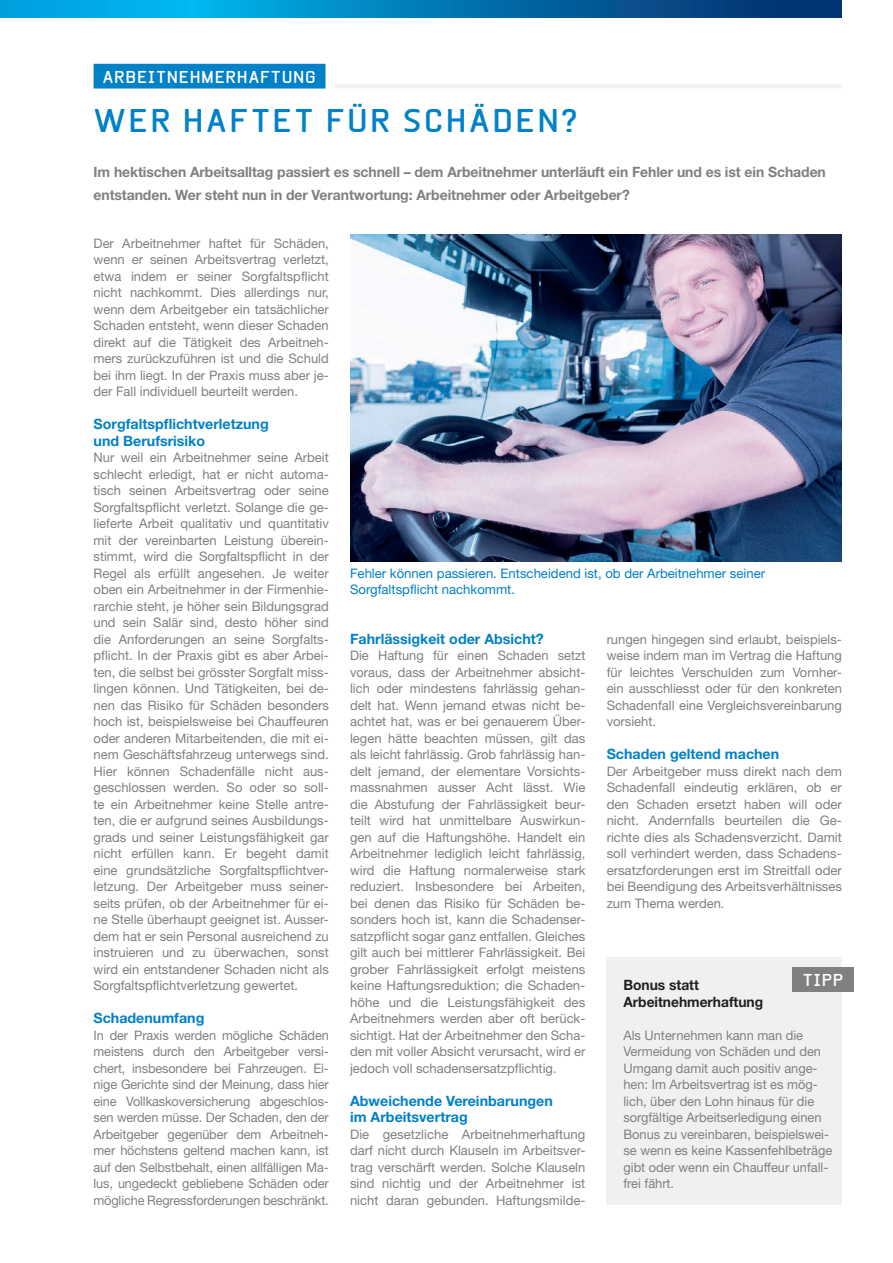
<style>
.page{position:relative;width:893px;height:1263px;background:#fff}
.page>*{position:absolute;margin:0;border:0;box-sizing:border-box;transform-origin:0 0}
.t1{font:700 31.5px "Beta Sans";letter-spacing:.075em;color:#0081c8}
.t2{font:700 16.5px "Beta Sans";letter-spacing:.04em;color:#fff}
.t3{font:700 14.25px/22.5px "Helvetica Neue LT Std";letter-spacing:-.005em;color:#808083}
.t4{font:700 14.25px/16.5px "Helvetica Neue LT Std";color:#0081c8}
.t5{font:700 14.25px/16.5px "Helvetica Neue LT Std";color:#231f20}
.t6{font:13.2px/16.5px "Helvetica Neue LT Std";color:#808083;text-align:justify}
.t7{font:13.2px/16.5px "Helvetica Neue LT Std";color:#0081c8}
</style>
<div class="page">
<svg style="left:0;top:0;width:842px;height:17px;background:#0179b5"></svg>
<div style="left:94px;top:64px;width:231px;height:25px;background:#0081c8"></div>
<hr style="left:334px;top:84px;width:507px;height:4px;background:#f0f0f1">
<img style="left:350px;top:235px;width:492px;height:326px">
<div style="left:607px;top:957px;width:235px;height:248px;background:#f0f0f1"></div>
<div style="left:792px;top:967px;width:62px;height:24px;background:#808083"></div>
<p class="t2" style="left:102px;top:67px;width:215px">ARBEITNEHMERHAFTUNG</p>
<h1 class="t1" style="left:94px;top:102px;width:486px">WER HAFTET FÜR SCHÄDEN?</h1>
<p class="t3" style="left:94px;top:160px;width:734px">Im hektischen Arbeitsalltag passiert es schnell – dem Arbeitnehmer unterläuft ein Fehler und es ist ein Schaden entstanden. Wer steht nun in der Verantwortung: Arbeitnehmer oder Arbeitgeber?</p>
<p class="t6" style="left:94px;top:234px;width:237px">Der Arbeitnehmer haftet für Schäden, wenn er seinen Arbeitsvertrag verletzt, etwa indem er seiner Sorgfaltspflicht nicht nachkommt. Dies allerdings nur, wenn dem Arbeitgeber ein tatsächlicher Schaden entsteht, wenn dieser Schaden direkt auf die Tätigkeit des Arbeitneh&shy;mers zurückzuführen ist und die Schuld bei ihm liegt. In der Praxis muss aber je&shy;der Fall individuell beurteilt werden.</p>
<p class="t4" style="left:94px;top:415px;width:177px">Sorgfaltspflichtverletzung und Berufsrisiko</p>
<p class="t6" style="left:94px;top:449px;width:237px">Nur weil ein Arbeitnehmer seine Arbeit schlecht erledigt, hat er nicht automa&shy;tisch seinen Arbeitsvertrag oder seine Sorgfaltspflicht verletzt. Solange die ge&shy;lieferte Arbeit qualitativ und quantitativ mit der vereinbarten Leistung überein&shy;stimmt, wird die Sorgfaltspflicht in der Regel als erfüllt angesehen. Je weiter oben ein Arbeitnehmer in der Firmenhie&shy;rarchie steht, je höher sein Bildungsgrad und sein Salär sind, desto höher sind die Anforderungen an seine Sorgfalts&shy;pflicht. In der Praxis gibt es aber Arbei&shy;ten, die selbst bei grösster Sorgfalt miss&shy;lingen können. Und Tätigkeiten, bei de&shy;nen das Risiko für Schäden besonders hoch ist, beispielsweise bei Chauffeuren oder anderen Mitarbeitenden, die mit ei&shy;nem Geschäftsfahrzeug unterwegs sind.<br>Hier können Schadenfälle nicht aus&shy;geschlossen werden. So oder so soll&shy;te ein Arbeitnehmer keine Stelle antre&shy;ten, die er aufgrund seines Ausbildungs&shy;grads und seiner Leistungsfähigkeit gar nicht erfüllen kann. Er begeht damit eine grundsätzliche Sorgfaltspflichtver&shy;letzung. Der Arbeitgeber muss seiner&shy;seits prüfen, ob der Arbeitnehmer für ei&shy;ne Stelle überhaupt geeignet ist. Ausser&shy;dem hat er sein Personal ausreichend zu instruieren und zu überwachen, sonst wird ein entstandener Schaden nicht als Sorgfaltspflichtverletzung gewertet.</p>
<p class="t4" style="left:94px;top:1009px;width:112px">Schadenumfang</p>
<p class="t6" style="left:94px;top:1026px;width:237px">In der Praxis werden mögliche Schäden meistens durch den Arbeitgeber versi&shy;chert, insbesondere bei Fahrzeugen. Ei&shy;nige Gerichte sind der Meinung, dass hier eine Vollkaskoversicherung abgeschlos&shy;sen werden müsse. Der Schaden, den der Arbeitgeber gegenüber dem Arbeitneh&shy;mer höchstens geltend machen kann, ist auf den Selbstbehalt, einen allfälligen Ma&shy;lus, ungedeckt gebliebene Schäden oder mögliche Regressforderungen beschränkt.</p>
<p class="t7" style="left:350px;top:564px;width:416px">Fehler können passieren. Entscheidend ist, ob der Arbeitnehmer seiner<br>Sorgfaltspflicht nachkommt.</p>
<p class="t4" style="left:350px;top:630px;width:195px">Fahrlässigkeit oder Absicht?</p>
<p class="t6" style="left:350px;top:647px;width:237px">Die Haftung für einen Schaden setzt voraus, dass der Arbeitnehmer absicht&shy;lich oder mindestens fahrlässig gehan&shy;delt hat. Wenn jemand etwas nicht be&shy;achtet hat, was er bei genauerem Über&shy;legen hätte beachten müssen, gilt das als leicht fahrlässig. Grob fahrlässig han&shy;delt jemand, der elementare Vorsichts&shy;massnahmen ausser Acht lässt. Wie die Abstufung der Fahrlässigkeit beur&shy;teilt wird hat unmittelbare Auswirkun&shy;gen auf die Haftungshöhe. Handelt ein Arbeitnehmer lediglich leicht fahrlässig, wird die Haftung normalerweise stark reduziert. Insbesondere bei Arbeiten, bei denen das Risiko für Schäden be&shy;sonders hoch ist, kann die Schadenser&shy;satzpflicht sogar ganz entfallen. Gleiches gilt auch bei mittlerer Fahrlässigkeit. Bei grober Fahrlässigkeit erfolgt meistens keine Haftungsreduktion; die Schaden&shy;höhe und die Leistungsfähigkeit des Arbeitnehmers werden aber oft berück&shy;sichtigt. Hat der Arbeitnehmer den Scha&shy;den mit voller Absicht verursacht, wird er jedoch voll schadensersatzpflichtig.</p>
<p class="t4" style="left:350px;top:1092px;width:204px">Abweichende Vereinbarungen im Arbeitsvertrag</p>
<p class="t6" style="left:350px;top:1125px;width:237px">Die gesetzliche Arbeitnehmerhaftung darf nicht durch Klauseln im Arbeitsver&shy;trag verschärft werden. Solche Klauseln sind nichtig und der Arbeitnehmer ist nicht daran gebunden. Haftungsmilde-</p>
<p class="t6" style="left:607px;top:630px;width:237px">rungen hingegen sind erlaubt, beispiels&shy;weise indem man im Vertrag die Haftung für leichtes Verschulden zum Vornher&shy;ein ausschliesst oder für den konkreten Schadenfall eine Vergleichsvereinbarung vorsieht.</p>
<p class="t4" style="left:607px;top:745px;width:174px">Schaden geltend machen</p>
<p class="t6" style="left:607px;top:762px;width:237px">Der Arbeitgeber muss direkt nach dem Schadenfall eindeutig erklären, ob er den Schaden ersetzt haben will oder nicht. Andernfalls beurteilen die Ge&shy;richte dies als Schadensverzicht. Damit soll verhindert werden, dass Schadens&shy;ersatzforderungen erst im Streitfall oder bei Beendigung des Arbeitsverhältnisses zum Thema werden.</p>
<p class="t2" style="left:803px;top:970px;width:42px">TIPP</p>
<p class="t5" style="left:623px;top:976px;width:141px">Bonus statt<br>Arbeitnehmerhaftung</p>
<p class="t6" style="left:623px;top:1026px;width:210px;text-align:left">Als Unternehmen kann man die<br>Vermeidung von Schäden und den<br>Umgang damit auch positiv ange&shy;hen: Im Arbeitsvertrag ist es mög&shy;lich, über den Lohn hinaus für die sorgfältige Arbeitserledigung einen<br>Bonus zu vereinbaren, beispielswei&shy;se wenn es keine Kassenfehlbeträge gibt oder wenn ein Chauffeur unfall&shy;frei fährt.</p>
</div>
